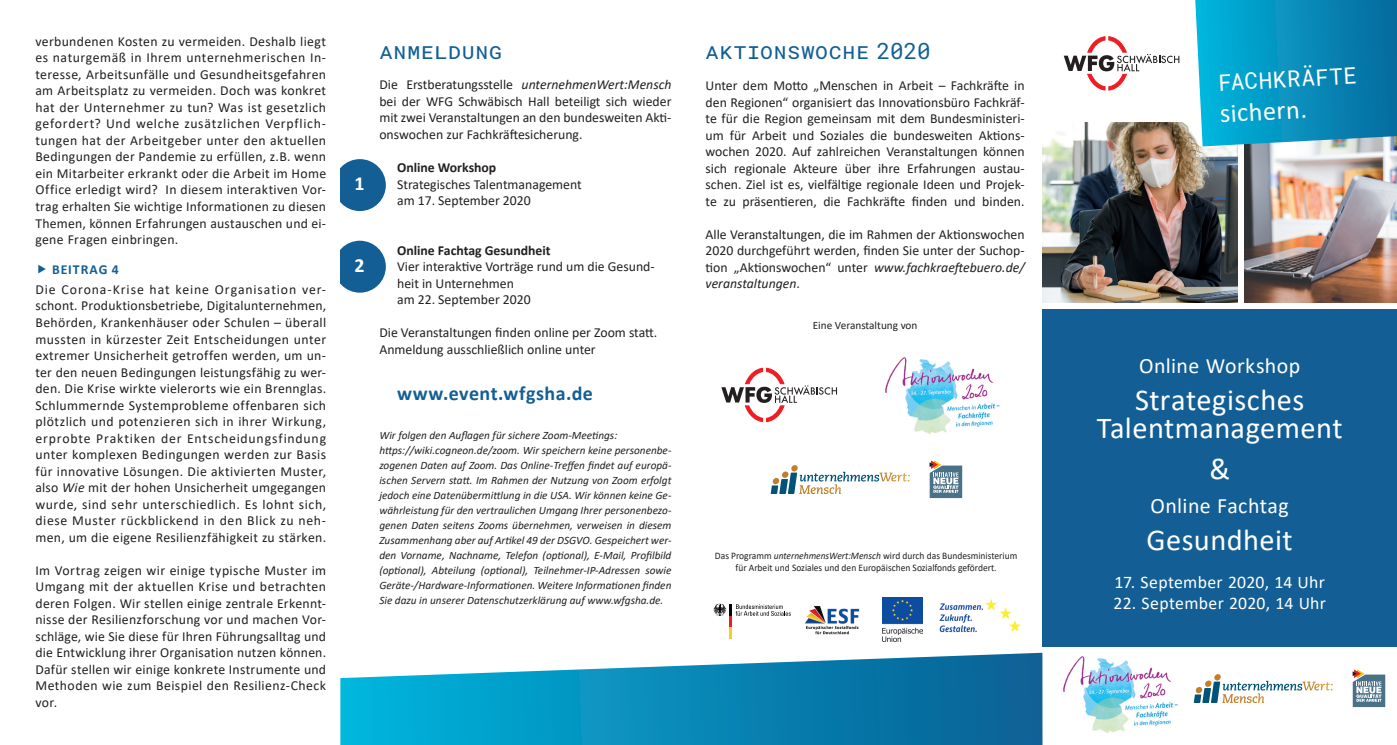
<style>
.page{position:relative;width:1397px;height:745px;background:#fff}
.page>*{position:absolute;margin:0;border:0;box-sizing:border-box;transform-origin:0 0}
.t1{font:30.38px/27.5px "Calibri";letter-spacing:.015em;color:#fff;text-align:center}
.t2{font:26.25px "Calibri";color:#fff}
.t3{font:22.88px "Roboto Mono";color:#fff}
.t4{font:22.5px "Roboto Mono";letter-spacing:.01em;color:#135f95}
.t5{font:21.88px "Calibri";letter-spacing:.02em;color:#fff}
.t6{font:700 20px "Calibri";letter-spacing:.02em;color:#135f95}
.t7{font:700 20px "Calibri";color:#fff}
.t8{font:17.75px "Calibri";letter-spacing:.015em;color:#fff}
.t9{font:13.75px/16.5px "Calibri";color:#231f20;text-align:justify}
.t10{font:700 13.75px "Calibri";color:#231f20}
.t11{font:700 13.75px "Calibri";letter-spacing:.07em;color:#135f95}
.t12{font:italic 11.25px/15px "Calibri";color:#231f20}
.t13{font:11.25px "Calibri";color:#231f20}
.t14{font:10px/12px "Calibri";color:#231f20;text-align:center;scale:.95 1}
.s1{font-style:italic}
</style>
<div class="page">
<div style="left:334px;top:159px;width:52px;height:52px;background:#135f95;border-radius:50%"></div>
<div style="left:334px;top:240px;width:52px;height:52px;background:#135f95;border-radius:50%"></div>
<div style="left:275px;top:136px;width:65px;height:193px;background:#fff"></div>
<div style="left:1042px;top:310px;width:354px;height:336px;background:#135f95"></div>
<img style="left:1244px;top:146px;width:152px;height:156px">
<img style="left:1042px;top:122px;width:195px;height:180px">
<svg style="left:1194px;top:0;width:202px;height:146px;background:#1194bf"></svg>
<svg style="left:1063px;top:37px;width:116px;height:53px"></svg>
<img style="left:1042px;top:653px;width:154px;height:81px">
<img style="left:805px;top:605px;width:54px;height:29px">
<img style="left:882px;top:597px;width:40px;height:44px">
<img style="left:939px;top:599px;width:82px;height:34px">
<svg style="left:1352px;top:669px;width:32px;height:37px"></svg>
<svg style="left:1193px;top:673px;width:139px;height:29px"></svg>
<img style="left:885px;top:357px;width:115px;height:77px">
<svg style="left:929px;top:460px;width:33px;height:37px"></svg>
<svg style="left:770px;top:465px;width:139px;height:28px"></svg>
<svg style="left:340px;top:652px;width:702px;height:92px;background:#2a98c0"></svg>
<svg style="left:721px;top:368px;width:115px;height:53px"></svg>
<svg style="left:713px;top:603px;width:77px;height:35px"></svg>
<p class="t9" style="left:35px;top:33px;width:292px">verbundenen Kosten zu vermeiden. Deshalb liegt es naturgemäß in Ihrem unternehmerischen In&shy;teresse, Arbeitsunfälle und Gesundheitsgefahren am Arbeitsplatz zu vermeiden. Doch was konkret hat der Unternehmer zu tun? Was ist gesetzlich gefordert? Und welche zusätzlichen Verpflich&shy;tungen hat der Arbeitgeber unter den aktuellen Bedingungen der Pandemie zu erfüllen, z.B. wenn ein Mitarbeiter erkrankt oder die Arbeit im Home Office erledigt wird? In diesem interaktiven Vor&shy;trag erhalten Sie wichtige Informationen zu diesen Themen, können Erfahrungen austauschen und ei&shy;gene Fragen einbringen.</p>
<p class="t11" style="left:52px;top:259px;width:68px">BEITRAG 4</p>
<p class="t9" style="left:35px;top:280px;width:292px">Die Corona-Krise hat keine Organisation ver&shy;schont. Produktionsbetriebe, Digitalunternehmen, Behörden, Krankenhäuser oder Schulen – überall mussten in kürzester Zeit Entscheidungen unter extremer Unsicherheit getroffen werden, um un&shy;ter den neuen Bedingungen leistungsfähig zu wer&shy;den. Die Krise wirkte vielerorts wie ein Brennglas.<br>Schlummernde Systemprobleme offenbaren sich plötzlich und potenzieren sich in ihrer Wirkung, erprobte Praktiken der Entscheidungsfindung unter komplexen Bedingungen werden zur Basis für innovative Lösungen. Die aktivierten Muster, also <span class="s1">Wie</span> mit der hohen Unsicherheit umgegangen wurde, sind sehr unterschiedlich. Es lohnt sich, diese Muster rückblickend in den Blick zu neh&shy;men, um die eigene Resilienzfähigkeit zu stärken.</p>
<p class="t9" style="left:35px;top:561px;width:292px">Im Vortrag zeigen wir einige typische Muster im Umgang mit der aktuellen Krise und betrachten deren Folgen. Wir stellen einige zentrale Erkennt&shy;nisse der Resilienzforschung vor und machen Vor&shy;schläge, wie Sie diese für Ihren Führungsalltag und die Entwicklung ihrer Organisation nutzen können.<br>Dafür stellen wir einige konkrete Instrumente und Methoden wie zum Beispiel den Resilienz-Check vor.</p>
<h3 class="t7" style="left:354px;top:169px;width:12px">1</h3>
<h3 class="t7" style="left:354px;top:251px;width:12px">2</h3>
<h3 class="t4" style="left:379px;top:35px;width:125px">anmeldung</h3>
<p class="t9" style="left:379px;top:76px;width:293px">Die Erstberatungsstelle <span class="s1">unternehmenWert:Mensch </span>bei der WFG Schwäbisch Hall beteiligt sich wieder mit zwei Veranstaltungen an den bundesweiten Akti&shy;onswochen zur Fachkräftesicherung.</p>
<p class="t10" style="left:397px;top:158px;width:101px">Online Workshop</p>
<p class="t9" style="left:397px;top:175px;width:186px">Strategisches Talentmanagement am 17. September 2020</p>
<p class="t10" style="left:397px;top:240px;width:155px">Online Fachtag Gesundheit</p>
<p class="t9" style="left:397px;top:258px;width:259px;text-align:left">Vier interaktive Vorträge rund um die Gesund&shy;heit in Unternehmen<br>am 22. September 2020</p>
<p class="t9" style="left:379px;top:324px;width:279px">Die Veranstaltungen finden online per Zoom statt.<br>Anmeldung ausschließlich online unter</p>
<h3 class="t6" style="left:397px;top:379px;width:197px">www.event.wfgsha.de</h3>
<p class="t12" style="left:379px;top:427px;width:293px">Wir folgen den Auflagen für sichere Zoom-Meetings: https://wiki.cogneon.de/zoom. Wir speichern keine personenbe&shy;zogenen Daten auf Zoom. Das Online-Treffen findet auf europä&shy;ischen Servern statt. Im Rahmen der Nutzung von Zoom erfolgt jedoch eine Datenübermittlung in die USA. Wir können keine Ge&shy;währleistung für den vertraulichen Umgang Ihrer personenbezo&shy;genen Daten seitens Zooms übernehmen, verweisen in diesem Zusammenhang aber auf Artikel 49 der DSGVO. Gespeichert wer&shy;den Vorname, Nachname, Telefon (optional), E-Mail, Profilbild (optional), Abteilung (optional), Teilnehmer-IP-Adressen sowie Geräte-/Hardware-Informationen. Weitere Informationen finden Sie dazu in unserer Datenschutzerklärung auf www.wfgsha.de.</p>
<h3 class="t4" style="left:705px;top:35px;width:226px">Aktionswoche 2020</h3>
<p class="t9" style="left:705px;top:77px;width:320px">Unter dem Motto „Menschen in Arbeit – Fachkräfte in den Regionen“ organisiert das Innovationsbüro Fachkräf&shy;te für die Region gemeinsam mit dem Bundesministeri&shy;um für Arbeit und Soziales die bundesweiten Aktions&shy;wochen 2020. Auf zahlreichen Veranstaltungen können sich regionale Akteure über ihre Erfahrungen austau&shy;schen. Ziel ist es, vielfältige regionale Ideen und Projek&shy;te zu präsentieren, die Fachkräfte finden und binden.</p>
<p class="t9" style="left:705px;top:225px;width:320px">Alle Veranstaltungen, die im Rahmen der Aktionswochen 2020 durchgeführt werden, finden Sie unter der Suchop&shy;tion „Aktionswochen“ unter <span class="s1">www.fachkraeftebuero.de/ veranstaltungen</span>.</p>
<p class="t13" style="left:812px;top:317px;width:106px">Eine Veranstaltung von</p>
<p class="t14" style="left:714px;top:549px;width:320px">Das Programm <span class="s1">unternehmensWert:Mensch</span> wird durch das Bundesministerium für Arbeit und Soziales und den Europäischen Sozialfonds gefördert.</p>
<h3 class="t3" style="left:1217px;top:67px;width:140px;rotate:-3deg">FACHKRÄFTE</h3>
<h2 class="t2" style="left:1218px;top:95px;width:88px;rotate:-3deg">sichern.</h2>
<h3 class="t5" style="left:1138px;top:350px;width:163px">Online Workshop</h3>
<h1 class="t1" style="left:1096px;top:385px;width:247px">Strategisches<br>Talentmanagement</h1>
<h1 class="t1" style="left:1209px;top:454px;width:22px">&amp;</h1>
<h3 class="t5" style="left:1150px;top:490px;width:140px">Online Fachtag</h3>
<h1 class="t1" style="left:1146px;top:525px;width:148px">Gesundheit</h1>
<p class="t8" style="left:1114px;top:569px;width:212px">17. September 2020, 14 Uhr</p>
<p class="t8" style="left:1113px;top:590px;width:214px">22. September 2020, 14 Uhr</p>
</div>
